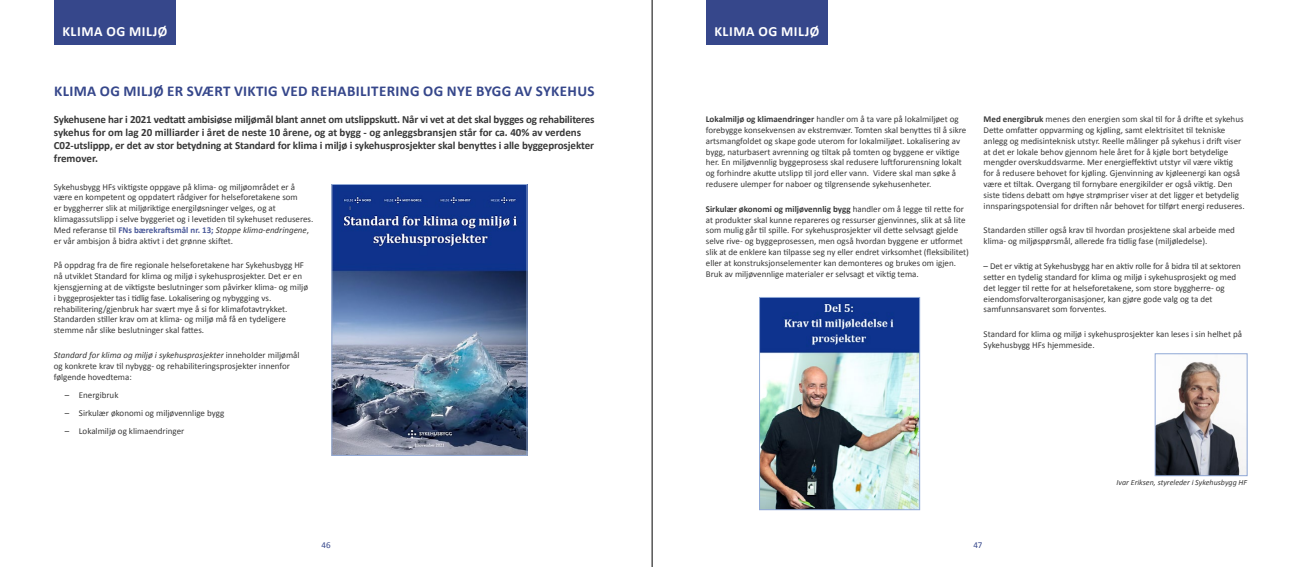
<style>
.page{position:relative;width:1304px;height:567px;background:#fff}
.page>*{position:absolute;margin:0;border:0;box-sizing:border-box;transform-origin:0 0}
.t1{font:700 15px "Calibri";letter-spacing:.025em;color:#36478b}
.t2{font:700 14px "Calibri";letter-spacing:.04em;color:#fff}
.t3{font:700 11px/13.2px "Calibri";letter-spacing:-.01em;color:#393939}
.t4{font:9px/10.8px "Calibri";color:#393939}
.t5{font:9px "Calibri";color:#36478b}
.t6{font:italic 8px "Calibri";color:#393939}
.s1{font-weight:700;color:#4b5a9a}
.s2{font-style:italic}
.s3{font-weight:700}
</style>
<div class="page">
<div style="left:54px;top:0;width:122px;height:44px;background:#36478b"></div>
<hr style="left:652px;top:0;width:1px;height:567px;background:#000">
<div style="left:706px;top:0;width:122px;height:44px;background:#36478b"></div>
<img style="left:334px;top:186px;width:191px;height:267px">
<div style="left:332px;top:184px;width:195px;height:271px;border:1px solid #90a9d7"></div>
<img style="left:761px;top:299px;width:157px;height:209px">
<div style="left:759px;top:297px;width:161px;height:213px;border:1px solid #90a9d7"></div>
<img style="left:1157px;top:362px;width:88px;height:112px">
<div style="left:1155px;top:354px;width:92px;height:122px;border:1px solid #90a9d7"></div>
<h2 class="t2" style="left:62px;top:23px;width:107px">KLIMA OG MILJØ</h2>
<h1 class="t1" style="left:54px;top:82px;width:542px">KLIMA OG MILJØ ER SVÆRT VIKTIG VED REHABILITERING OG NYE BYGG AV SYKEHUS</h1>
<p class="t3" style="left:54px;top:112px;width:542px">Sykehusene har i 2021 vedtatt ambisiøse miljømål blant annet om utslippskutt. Når vi vet at det skal bygges og rehabiliteres sykehus for om lag 20 milliarder i året de neste 10 årene, og at bygg - og anleggsbransjen står for ca. 40% av verdens C02-utslippp, er det av stor betydning at Standard for klima i miljø i sykehusprosjekter skal benyttes i alle byggeprosjekter fremover.</p>
<p class="t4" style="left:54px;top:181px;width:261px">Sykehusbygg HFs viktigste oppgave på klima- og miljøområdet er å være en kompetent og oppdatert rådgiver for helseforetakene som<br>er byggherrer slik at miljøriktige energiløsninger velges, og at klimagassutslipp i selve byggeriet og i levetiden til sykehuset reduseres.<br>Med referanse til <span class="s1">FNs bærekraftsmål nr. 13;</span> <span class="s2">Stoppe klima-endringene</span>, er vår ambisjon å bidra aktivt i det grønne skiftet.</p>
<p class="t4" style="left:54px;top:260px;width:256px">På oppdrag fra de fire regionale helseforetakene har Sykehusbygg HF nå utviklet Standard for klima og miljø i sykehusprosjekter. Det er en kjensgjerning at de viktigste beslutninger som påvirker klima- og miljø i byggeprosjekter tas i tidlig fase. Lokalisering og nybygging vs. rehabilitering/gjenbruk har svært mye å si for klimafotavtrykket.<br>Standarden stiller krav om at klima- og miljø må få en tydeligere stemme når slike beslutninger skal fattes.</p>
<p class="t4" style="left:54px;top:349px;width:247px"><span class="s2">Standard for klima og miljø i sykehusprosjekter</span> inneholder miljømål og konkrete krav til nybygg- og rehabiliteringsprosjekter innenfor følgende hovedtema:</p>
<p class="t4" style="left:65px;top:389px;width:55px">– Energibruk</p>
<p class="t4" style="left:65px;top:407px;width:161px">– Sirkulær økonomi og miljøvennlige bygg</p>
<p class="t4" style="left:65px;top:425px;width:121px">– Lokalmiljø og klimaendringer</p>
<h2 class="t2" style="left:714px;top:23px;width:107px">KLIMA OG MILJØ</h2>
<p class="t4" style="left:706px;top:114px;width:262px"><span class="s3">Lokalmiljø og klimaendringer</span> handler om å ta vare på lokalmiljøet og forebygge konsekvensen av ekstremvær. Tomten skal benyttes til å sikre artsmangfoldet og skape gode uterom for lokalmiljøet. Lokalisering av bygg, naturbasert avrenning og tiltak på tomten og byggene er viktige her. En miljøvennlig byggeprosess skal redusere luftforurensning lokalt og forhindre akutte utslipp til jord eller vann. Videre skal man søke å redusere ulemper for naboer og tilgrensende sykehusenheter.</p>
<p class="t4" style="left:706px;top:203px;width:265px"><span class="s3">Sirkulær økonomi og miljøvennlig bygg</span> handler om å legge til rette for at produkter skal kunne repareres og ressurser gjenvinnes, slik at så lite som mulig går til spille. For sykehusprosjekter vil dette selvsagt gjelde selve rive- og byggeprosessen, men også hvordan byggene er utformet slik at de enklere kan tilpasse seg ny eller endret virksomhet (fleksibilitet) eller at konstruksjonselementer kan demonteres og brukes om igjen.<br>Bruk av miljøvennlige materialer er selvsagt et viktig tema.</p>
<p class="t4" style="left:984px;top:114px;width:263px"><span class="s3">Med energibruk</span> menes den energien som skal til for å drifte et sykehus Dette omfatter oppvarming og kjøling, samt elektrisitet til tekniske anlegg og medisinteknisk utstyr. Reelle målinger på sykehus i drift viser at det er lokale behov gjennom hele året for å kjøle bort betydelige mengder overskuddsvarme. Mer energieffektivt utstyr vil være viktig for å redusere behovet for kjøling. Gjenvinning av kjøleenergi kan også være et tiltak. Overgang til fornybare energikilder er også viktig. Den siste tidens debatt om høye strømpriser viser at det ligger et betydelig innsparingspotensial for driften når behovet for tilført energi reduseres.</p>
<p class="t4" style="left:984px;top:225px;width:253px">Standarden stiller også krav til hvordan prosjektene skal arbeide med klima- og miljøspørsmål, allerede fra tidlig fase (miljøledelse).</p>
<p class="t4" style="left:984px;top:260px;width:259px">– Det er viktig at Sykehusbygg har en aktiv rolle for å bidra til at sektoren setter en tydelig standard for klima og miljø i sykehusprosjekt og med det legger til rette for at helseforetakene, som store byggherre- og eiendomsforvalterorganisasjoner, kan gjøre gode valg og ta det samfunnsansvaret som forventes.</p>
<p class="t4" style="left:984px;top:328px;width:260px">Standard for klima og miljø i sykehusprosjekter kan leses i sin helhet på<br>Sykehusbygg HFs hjemmeside.</p>
<p class="t6" style="left:1117px;top:477px;width:132px">Ivar Eriksen, styreleder i Sykehusbygg HF</p>
<p class="t5" style="left:321px;top:539px;width:11px">46</p>
<p class="t5" style="left:973px;top:539px;width:11px">47</p>
</div>
